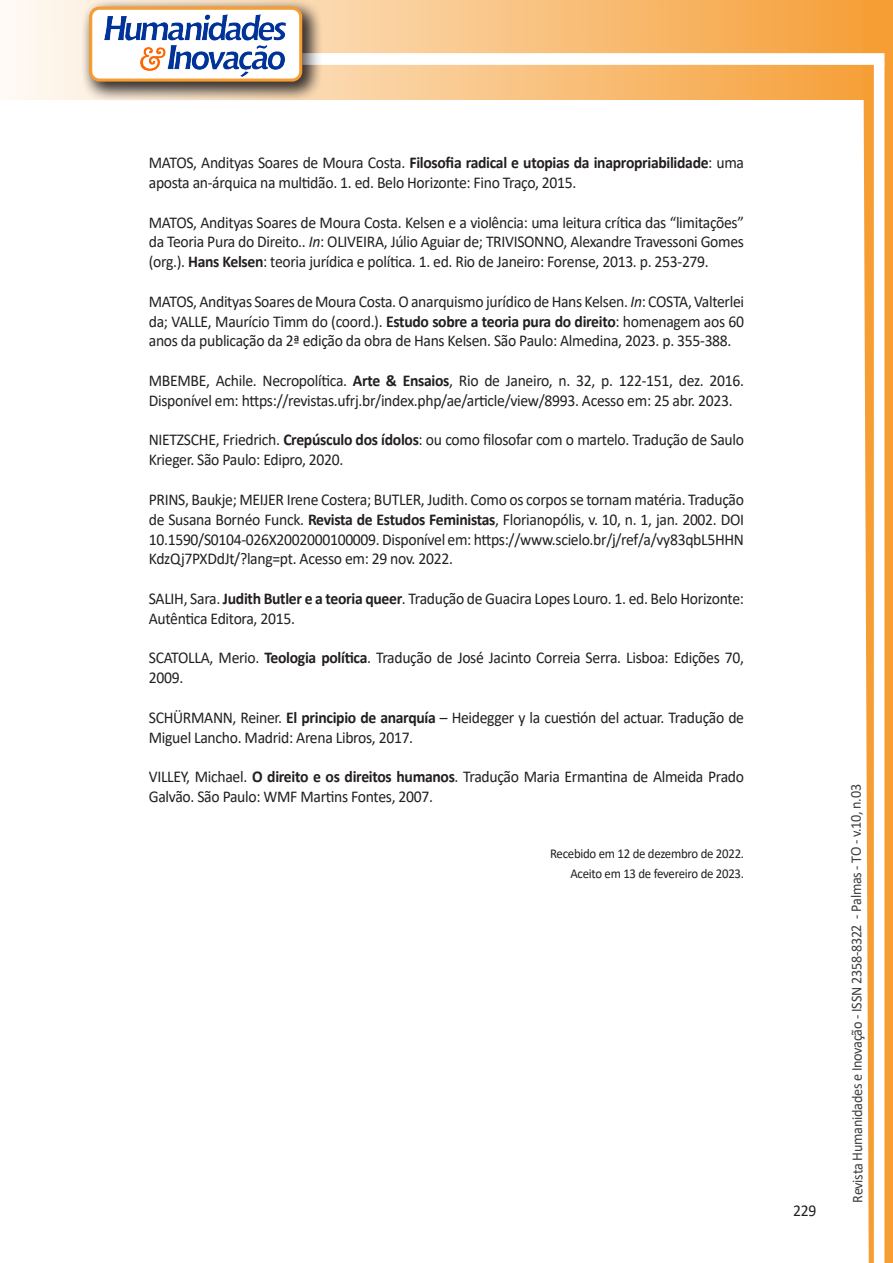
<style>
.page{position:relative;width:893px;height:1263px;background:#fff}
.page>*{position:absolute;margin:0;border:0;box-sizing:border-box;transform-origin:0 0}
.texto{font:16.5px/19.8px "Calibri";letter-spacing:-.02em;color:#231f20;scale:.95 1}
.t1{font:15px "Calibri";letter-spacing:-.025em;color:#3e3e3f;scale:.95 1}
.texto-2{font:13.5px "Calibri";letter-spacing:-.02em;color:#231f20;scale:.95 1}
.s1{font-weight:700}
.s2{font-style:italic}
</style>
<div class="page">
<svg style="left:5px;top:0;width:858px;height:100px;background:#f9c484"></svg>
<div style="left:302px;top:53px;width:582px;height:12px;background:#fff;border:2px solid #fff"></div>
<svg style="left:863px;top:0;width:30px;height:1263px"></svg>
<div style="left:81px;top:0;width:241px;height:102px;background:#231f20;opacity:.75"></div>
<div style="left:91px;top:8px;width:210px;height:72px;background:#fff;border-radius:9px"></div>
<img style="left:104px;top:14px;width:181px;height:62px">
<div style="left:89px;top:7px;width:213px;height:75px;border:3px solid #f69e34;border-radius:9px"></div>
<p class="texto" style="left:149px;top:152px;width:628px">MATOS, Andityas Soares de Moura Costa. <span class="s1">Filosofia radical e utopias da inapropriabilidade</span>: uma aposta an-árquica na multidão. 1. ed. Belo Horizonte: Fino Traço, 2015.</p>
<p class="texto" style="left:149px;top:212px;width:628px;text-align:justify">MATOS, Andityas Soares de Moura Costa. Kelsen e a violência: uma leitura crítica das “limitações” da Teoria Pura do Direito.. <span class="s2">In</span>: OLIVEIRA, Júlio Aguiar de; TRIVISONNO, Alexandre Travessoni Gomes (org.). <span class="s1">Hans Kelsen</span>: teoria jurídica e política. 1. ed. Rio de Janeiro: Forense, 2013. p. 253-279.</p>
<p class="texto" style="left:149px;top:291px;width:628px;text-align:justify">MATOS, Andityas Soares de Moura Costa. O anarquismo jurídico de Hans Kelsen. <span class="s2">In</span>: COSTA, Valterlei da; VALLE, Maurício Timm do (coord.). <span class="s1">Estudo sobre a teoria pura do direito</span>: homenagem aos 60 anos da publicação da 2ª edição da obra de Hans Kelsen. São Paulo: Almedina, 2023. p. 355-388.</p>
<p class="texto" style="left:149px;top:370px;width:628px">MBEMBE, Achile. Necropolítica. <span class="s1">Arte &amp; Ensaios</span>, Rio de Janeiro, n. 32, p. 122-151, dez. 2016.<br>Disponível em: https://revistas.ufrj.br/index.php/ae/article/view/8993. Acesso em: 25 abr. 2023.</p>
<p class="texto" style="left:149px;top:430px;width:628px">NIETZSCHE, Friedrich. <span class="s1">Crepúsculo dos ídolos</span>: ou como filosofar com o martelo. Tradução de Saulo<br>Krieger. São Paulo: Edipro, 2020.</p>
<p class="texto" style="left:149px;top:489px;width:628px;text-align:justify">PRINS, Baukje; MEIJER Irene Costera; BUTLER, Judith. Como os corpos se tornam matéria. Tradução de Susana Bornéo Funck. <span class="s1">Revista de Estudos Feministas</span>, Florianopólis, v. 10, n. 1, jan. 2002. DOI 10.1590/S0104-026X2002000100009. Disponível em: https://www.scielo.br/j/ref/a/vy83qbL5HHN KdzQj7PXDdJt/?lang=pt. Acesso em: 29 nov. 2022.</p>
<p class="texto" style="left:149px;top:588px;width:628px">SALIH, Sara. <span class="s1">Judith Butler e a teoria queer</span>. Tradução de Guacira Lopes Louro. 1. ed. Belo Horizonte:<br>Autêntica Editora, 2015.</p>
<p class="texto" style="left:149px;top:647px;width:628px">SCATOLLA, Merio. <span class="s1">Teologia política</span>. Tradução de José Jacinto Correia Serra. Lisboa: Edições 70,<br>2009.</p>
<p class="texto" style="left:149px;top:707px;width:628px">SCHÜRMANN, Reiner. <span class="s1">El principio de anarquía</span> – Heidegger y la cuestión del actuar. Tradução de<br>Miguel Lancho. Madrid: Arena Libros, 2017.</p>
<p class="texto" style="left:149px;top:766px;width:628px">VILLEY, Michael. <span class="s1">O direito e os direitos humanos</span>. Tradução Maria Ermantina de Almeida Prado<br>Galvão. São Paulo: WMF Martins Fontes, 2007.</p>
<p class="texto-2" style="left:550px;top:844px;width:206px">Recebido em 12 de dezembro de 2022.</p>
<p class="texto-2" style="left:570px;top:864px;width:184px">Aceito em 13 de fevereiro de 2023.</p>
<p class="texto" style="left:793px;top:1200px;width:26px">229</p>
<p class="t1" style="left:846px;top:1203px;width:442px;rotate:-90deg">Revista Humanidades e Inovação - ISSN 2358-8322 - Palmas - TO - v.10, n.03</p>
</div>
